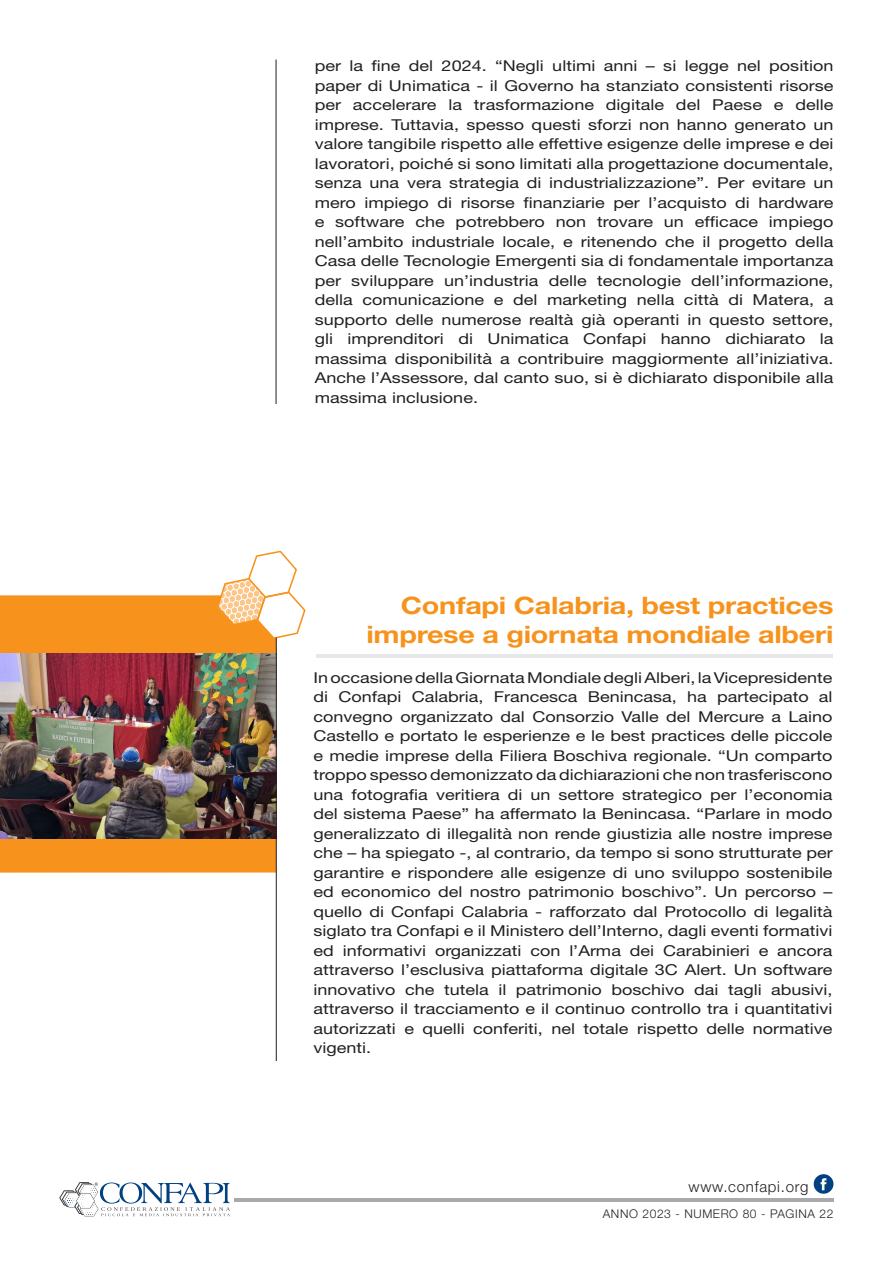
<style>
.page{position:relative;width:893px;height:1263px;background:#fff}
.page>*{position:absolute;margin:0;border:0;box-sizing:border-box;transform-origin:0 0}
.t1{font:700 24px/28.8px "Helvetica Neue";letter-spacing:-.01em;color:#f7931d;text-align:right;scale:1.2 1}
.t2{font:15px/19.5px "Helvetica Neue";color:#231f20;text-align:justify;scale:1.2 1}
.t3{font:300 15px "Helvetica Neue";letter-spacing:.05em;color:#231f20}
.t4{font:300 12px "Helvetica Neue";letter-spacing:.05em;color:#231f20}
</style>
<div class="page">
<hr style="left:234px;top:1198px;width:600px;height:3px;background:#a8a9ad">
<svg style="left:814px;top:1174px;width:19px;height:20px"></svg>
<svg style="left:59px;top:1182px;width:171px;height:35px"></svg>
<hr style="left:276px;top:60px;width:1px;height:344px;background:#231f20">
<div style="left:0;top:595px;width:276px;height:278px;background:#f7931d"></div>
<svg style="left:217px;top:551px;width:89px;height:88px"></svg>
<hr style="left:316px;top:654px;width:517px;height:3px;background:#e6e7e9">
<img style="left:0;top:654px;width:276px;height:184px">
<hr style="left:276px;top:638px;width:1px;height:423px;background:#231f20">
<p class="t2" style="left:315px;top:56px;width:434px">per la fine del 2024. “Negli ultimi anni – si legge nel position paper di Unimatica - il Governo ha stanziato consistenti risorse per accelerare la trasformazione digitale del Paese e delle imprese. Tuttavia, spesso questi sforzi non hanno generato un valore tangibile rispetto alle effettive esigenze delle imprese e dei lavoratori, poiché si sono limitati alla progettazione documentale, senza una vera strategia di industrializzazione”. Per evitare un mero impiego di risorse finanziarie per l’acquisto di hardware e software che potrebbero non trovare un efficace impiego nell’ambito industriale locale, e ritenendo che il progetto della Casa delle Tecnologie Emergenti sia di fondamentale importanza per sviluppare un’industria delle tecnologie dell’informazione, della comunicazione e del marketing nella città di Matera, a supporto delle numerose realtà già operanti in questo settore, gli imprenditori di Unimatica Confapi hanno dichiarato la massima disponibilità a contribuire maggiormente all’iniziativa.<br>Anche l’Assessore, dal canto suo, si è dichiarato disponibile alla massima inclusione.</p>
<h1 class="t1" style="left:366px;top:591px;width:391px">Confapi Calabria, best practices imprese a giornata mondiale alberi</h1>
<p class="t2" style="left:314px;top:667px;width:434px">In occasione della Giornata Mondiale degli Alberi, la Vicepresidente di Confapi Calabria, Francesca Benincasa, ha partecipato al convegno organizzato dal Consorzio Valle del Mercure a Laino Castello e portato le esperienze e le best practices delle piccole e medie imprese della Filiera Boschiva regionale. “Un comparto troppo spesso demonizzato da dichiarazioni che non trasferiscono una fotografia veritiera di un settore strategico per l’economia del sistema Paese” ha affermato la Benincasa. “Parlare in modo generalizzato di illegalità non rende giustizia alle nostre imprese che – ha spiegato -, al contrario, da tempo si sono strutturate per garantire e rispondere alle esigenze di uno sviluppo sostenibile ed economico del nostro patrimonio boschivo”. Un percorso – quello di Confapi Calabria - rafforzato dal Protocollo di legalità siglato tra Confapi e il Ministero dell’Interno, dagli eventi formativi ed informativi organizzati con l’Arma dei Carabinieri e ancora attraverso l’esclusiva piattaforma digitale 3C Alert. Un software innovativo che tutela il patrimonio boschivo dai tagli abusivi, attraverso il tracciamento e il continuo controllo tra i quantitativi autorizzati e quelli conferiti, nel totale rispetto delle normative vigenti.</p>
<p class="t3" style="left:689px;top:1177px;width:122px">www.confapi.org</p>
<p class="t4" style="left:603px;top:1206px;width:232px">ANNO 2023 - NUMERO 80 - PAGINA 22</p>
</div>
